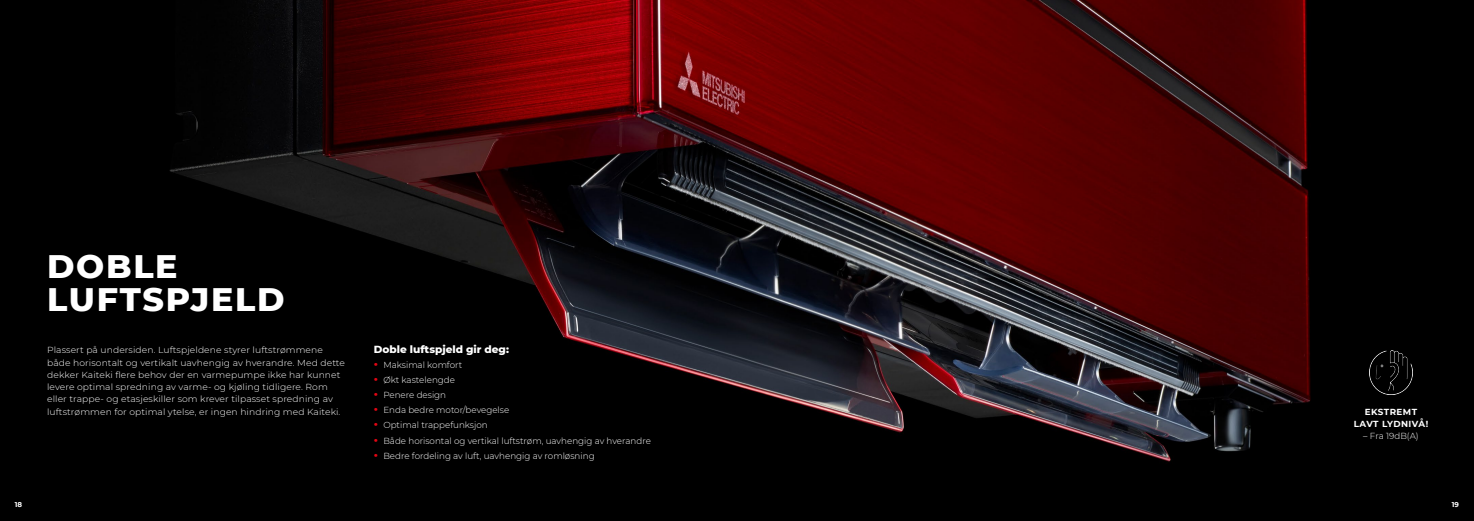
<style>
.page{position:relative;width:1474px;height:521px;background:#fff}
.page>*{position:absolute;margin:0;border:0;box-sizing:border-box;transform-origin:0 0}
.t1{font:800 33.25px/33.2px "Montserrat";letter-spacing:.05em;color:#fff}
.t2{font:800 10.5px "Montserrat";color:#fff}
.t3{font:300 8.75px/12.2px "Montserrat";letter-spacing:.01em;color:#fff;scale:1.05 1}
.t4{font:300 8.75px "Montserrat";letter-spacing:.01em;color:#fff}
.t5{font:700 8.75px/12.2px "Montserrat";letter-spacing:.05em;color:#fff;text-align:center}
.t6{font:700 7px "Montserrat";color:#fff}
.s1{font-weight:800;font-size:10.5px;color:#e30613}
</style>
<div class="page">
<img style="left:0;top:0;width:1473px;height:521px">
<img style="left:1368px;top:351px;width:44px;height:44px">
<h1 class="t1" style="left:47px;top:248px;width:239px">DOBLE<br>LUFTSPJELD</h1>
<p class="t3" style="left:47px;top:344px;width:285px">Plassert på undersiden. Luftspjeldene styrer luftstrømmene både horisontalt og vertikalt uavhengig av hverandre. Med dette dekker Kaiteki flere behov der en varmepumpe ikke har kunnet levere optimal spredning av varme- og kjøling tidligere. Rom eller trappe- og etasjeskiller som krever tilpasset spredning av luftstrømmen for optimal ytelse, er ingen hindring med Kaiteki.</p>
<p class="t2" style="left:374px;top:341px;width:137px">Doble luftspjeld gir deg:</p>
<p class="t4" style="left:374px;top:359px;width:90px"><span class="s1">•</span> Maksimal komfort</p>
<p class="t4" style="left:374px;top:374px;width:83px"><span class="s1">•</span> Økt kastelengde</p>
<p class="t4" style="left:374px;top:389px;width:74px"><span class="s1">•</span> Penere design</p>
<p class="t4" style="left:374px;top:404px;width:137px"><span class="s1">•</span> Enda bedre motor/bevegelse</p>
<p class="t4" style="left:374px;top:419px;width:116px"><span class="s1">•</span> Optimal trappefunksjon</p>
<p class="t4" style="left:374px;top:434px;width:279px"><span class="s1">•</span> Både horisontal og vertikal luftstrøm, uavhengig av hverandre</p>
<p class="t4" style="left:374px;top:450px;width:222px"><span class="s1">•</span> Bedre fordeling av luft, uavhengig av romløsning</p>
<p class="t5" style="left:1353px;top:405px;width:76px">EKSTREMT<br>LAVT LYDNIVÅ!</p>
<p class="t4" style="left:1363px;top:430px;width:57px">– Fra 19dB(A)</p>
<p class="t6" style="left:15px;top:500px;width:9px">18</p>
<p class="t6" style="left:1451px;top:500px;width:9px">19</p>
</div>
